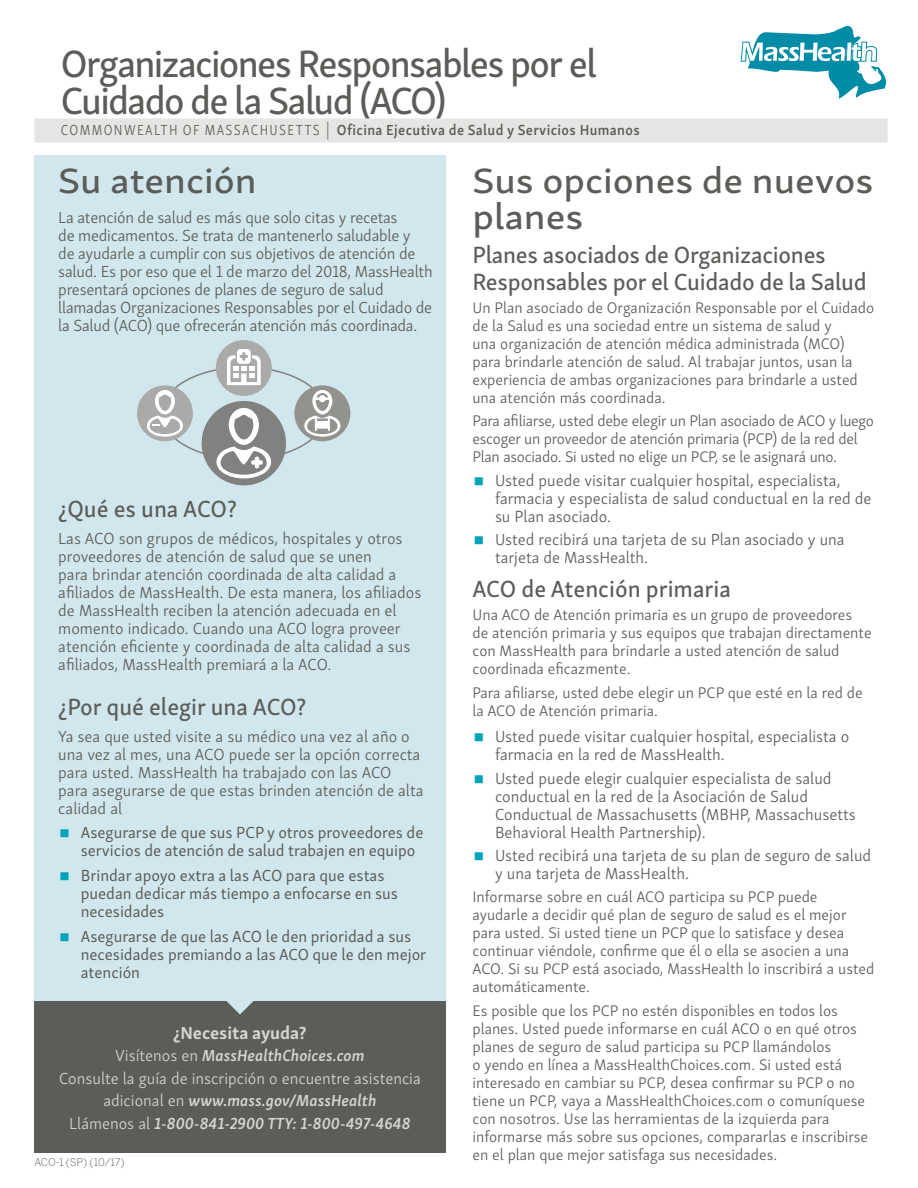
<style>
.page{position:relative;width:918px;height:1188px;background:#fff}
.page>*{position:absolute;margin:0;border:0;box-sizing:border-box;transform-origin:0 0}
.t1{font:39px/37.5px "Skolar Sans Latn Me";letter-spacing:-.045em;color:#5b5d59}
.t2{font:36px/36px "Skolar Sans Latn Ex Me";color:#5b5d59}
.t3{font:24px/27px "Skolar Sans Latn Me";letter-spacing:-.01em;color:#5b5d59}
.t4{font:700 18px "Skolar Sans Latn";color:#d5d4d3}
.t5{font:300 16.5px/18px "Skolar Sans";color:#5b5d59}
.t6{font:16.5px/18px "Skolar Sans Latn";color:#5b5d59}
.t7{font:300 16.5px/22.5px "Skolar Sans";color:#d5d4d3;text-align:center}
.t8{font:300 15.75px/18px "Skolar Sans";color:#5b5d59}
.t9{font:600 15px "Skolar Sans Latn";letter-spacing:.025em;color:#5b5d59;scale:.95 1}
.t10{font:300 10.5px "Benton Sans";letter-spacing:-.01em;color:#5b5d59}
.s1{font-family:"Skolar Sans Latn Cn";font-weight:300}
.s2{font-family:"Myriad Pro";font-weight:300;font-stretch:semi-condensed;font-size:18px}
.s3{font-size:30px;color:#00a3b9}
.s4{font-weight:600;font-style:italic}
.s5{font-family:"Skolar Sans Latn";font-weight:400;font-size:30px;color:#00a3b9}
</style>
<div class="page">
<div style="left:34px;top:156px;width:412px;height:971px;background:#d1e7ed"></div>
<div style="left:34px;top:118px;width:854px;height:24px;background:#e7e5e4"></div>
<div style="left:34px;top:1001px;width:412px;height:152px;background:#5b5d59"></div>
<svg style="left:226px;top:1001px;width:28px;height:14px"></svg>
<svg style="left:741px;top:25px;width:146px;height:74px"></svg>
<div style="left:294px;top:385px;width:56px;height:56px;background:#92928f;border-radius:50%"></div>
<svg style="left:304px;top:390px;width:36px;height:47px"></svg>
<div style="left:137px;top:385px;width:56px;height:56px;background:#aaaaa8;border-radius:50%"></div>
<svg style="left:147px;top:390px;width:36px;height:47px"></svg>
<div style="left:216px;top:340px;width:56px;height:56px;background:#aaaaa8;border-radius:50%"></div>
<svg style="left:227px;top:349px;width:34px;height:36px"></svg>
<div style="left:202px;top:401px;width:84px;height:84px;background:#81827f;border-radius:50%"></div>
<svg style="left:217px;top:408px;width:54px;height:70px"></svg>
<h1 class="t1" style="left:61px;top:42px;width:538px">Organizaciones Responsables por el<br>Cuidado de la Salud (ACO)</h1>
<p class="t9" style="left:61px;top:118px;width:611px"><span class="s1">COMMONWEALTH OF MASSACHUSETTS</span> <span class="s2">|</span> Oficina Ejecutiva de Salud y Servicios Humanos</p>
<h2 class="t2" style="left:58px;top:159px;width:200px">Su atención</h2>
<p class="t5" style="left:58px;top:207px;width:376px">La atención de salud es más que solo citas y recetas<br>de medicamentos. Se trata de mantenerlo saludable y<br>de ayudarle a cumplir con sus objetivos de atención de salud. Es por eso que el 1 de marzo del 2018, MassHealth presentará opciones de planes de seguro de salud llamadas Organizaciones Responsables por el Cuidado de la Salud (ACO) que ofrecerán atención más coordinada.</p>
<h3 class="t3" style="left:58px;top:493px;width:180px">¿Qué es una ACO?</h3>
<p class="t5" style="left:58px;top:528px;width:365px">Las ACO son grupos de médicos, hospitales y otros proveedores de atención de salud que se unen<br>para brindar atención coordinada de alta calidad a afiliados de MassHealth. De esta manera, los afiliados de MassHealth reciben la atención adecuada en el momento indicado. Cuando una ACO logra proveer atención eficiente y coordinada de alta calidad a sus afiliados, MassHealth premiará a la ACO.</p>
<h3 class="t3" style="left:58px;top:691px;width:250px">¿Por qué elegir una ACO?</h3>
<p class="t5" style="left:58px;top:726px;width:367px">Ya sea que usted visite a su médico una vez al año o una vez al mes, una ACO puede ser la opción correcta para usted. MassHealth ha trabajado con las ACO para asegurarse de que estas brinden atención de alta calidad al</p>
<p class="t6" style="left:81px;top:823px;width:344px;text-indent:-22px"><span class="s3">■</span> Asegurarse de que sus PCP y otros proveedores de servicios de atención de salud trabajen en equipo</p>
<p class="t6" style="left:81px;top:865px;width:319px;text-indent:-22px"><span class="s3">■</span> Brindar apoyo extra a las ACO para que estas puedan dedicar más tiempo a enfocarse en sus necesidades</p>
<p class="t6" style="left:81px;top:926px;width:347px;text-indent:-22px"><span class="s3">■</span> Asegurarse de que las ACO le den prioridad a sus necesidades premiando a las ACO que le den mejor atención</p>
<p class="t4" style="left:173px;top:1018px;width:135px">¿Necesita ayuda?</p>
<p class="t7" style="left:59px;top:1043px;width:363px">Visítenos en <span class="s4">MassHealthChoices.com<br></span>Consulte la guía de inscripción o encuentre asistencia adicional en <span class="s4">www.mass.gov/MassHealth<br></span>Llámenos al <span class="s4">1-800-841-2900 TTY: 1-800-497-4648</span></p>
<p class="t10" style="left:34px;top:1156px;width:92px">ACO-1 (SP) (10/17)</p>
<h2 class="t2" style="left:472px;top:159px;width:402px">Sus opciones de nuevos planes</h2>
<h3 class="t3" style="left:472px;top:239px;width:396px">Planes asociados de Organizaciones<br>Responsables por el Cuidado de la Salud</h3>
<p class="t8" style="left:472px;top:297px;width:403px">Un Plan asociado de Organización Responsable por el Cuidado de la Salud es una sociedad entre un sistema de salud y<br>una organización de atención médica administrada (MCO) para brindarle atención de salud. Al trabajar juntos, usan la experiencia de ambas organizaciones para brindarle a usted una atención más coordinada.</p>
<p class="t8" style="left:472px;top:411px;width:403px">Para afiliarse, usted debe elegir un Plan asociado de ACO y luego escoger un proveedor de atención primaria (PCP) de la red del<br>Plan asociado. Si usted no elige un PCP, se le asignará uno.</p>
<p class="t5" style="left:495px;top:470px;width:378px;text-indent:-22px"><span class="s5">■</span> Usted puede visitar cualquier hospital, especialista, farmacia y especialista de salud conductual en la red de su Plan asociado.</p>
<p class="t5" style="left:495px;top:529px;width:351px;text-indent:-22px"><span class="s5">■</span> Usted recibirá una tarjeta de su Plan asociado y una tarjeta de MassHealth.</p>
<h3 class="t3" style="left:472px;top:573px;width:260px">ACO de Atención primaria</h3>
<p class="t8" style="left:472px;top:605px;width:401px">Una ACO de Atención primaria es un grupo de proveedores de atención primaria y sus equipos que trabajan directamente con MassHealth para brindarle a usted atención de salud coordinada eficazmente.</p>
<p class="t8" style="left:472px;top:682px;width:392px">Para afiliarse, usted debe elegir un PCP que esté en la red de la ACO de Atención primaria.</p>
<p class="t5" style="left:495px;top:726px;width:356px;text-indent:-22px"><span class="s5">■</span> Usted puede visitar cualquier hospital, especialista o farmacia en la red de MassHealth.</p>
<p class="t5" style="left:495px;top:768px;width:362px;text-indent:-22px"><span class="s5">■</span> Usted puede elegir cualquier especialista de salud conductual en la red de la Asociación de Salud Conductual de Massachusetts (MBHP, Massachusetts Behavioral Health Partnership).</p>
<p class="t5" style="left:495px;top:845px;width:378px;text-indent:-22px"><span class="s5">■</span> Usted recibirá una tarjeta de su plan de seguro de salud y una tarjeta de MassHealth.</p>
<p class="t8" style="left:473px;top:887px;width:403px">Informarse sobre en cuál ACO participa su PCP puede ayudarle a decidir qué plan de seguro de salud es el mejor para usted. Si usted tiene un PCP que lo satisface y desea continuar viéndole, confirme que él o ella se asocien a una ACO. Si su PCP está asociado, MassHealth lo inscribirá a usted automáticamente.</p>
<p class="t8" style="left:473px;top:1000px;width:397px">Es posible que los PCP no estén disponibles en todos los planes. Usted puede informarse en cuál ACO o en qué otros planes de seguro de salud participa su PCP llamándolos<br>o yendo en línea a MassHealthChoices.com. Si usted está interesado en cambiar su PCP, desea confirmar su PCP o no tiene un PCP, vaya a MassHealthChoices.com o comuníquese con nosotros. Use las herramientas de la izquierda para informarse más sobre sus opciones, compararlas e inscribirse en el plan que mejor satisfaga sus necesidades.</p>
</div>
